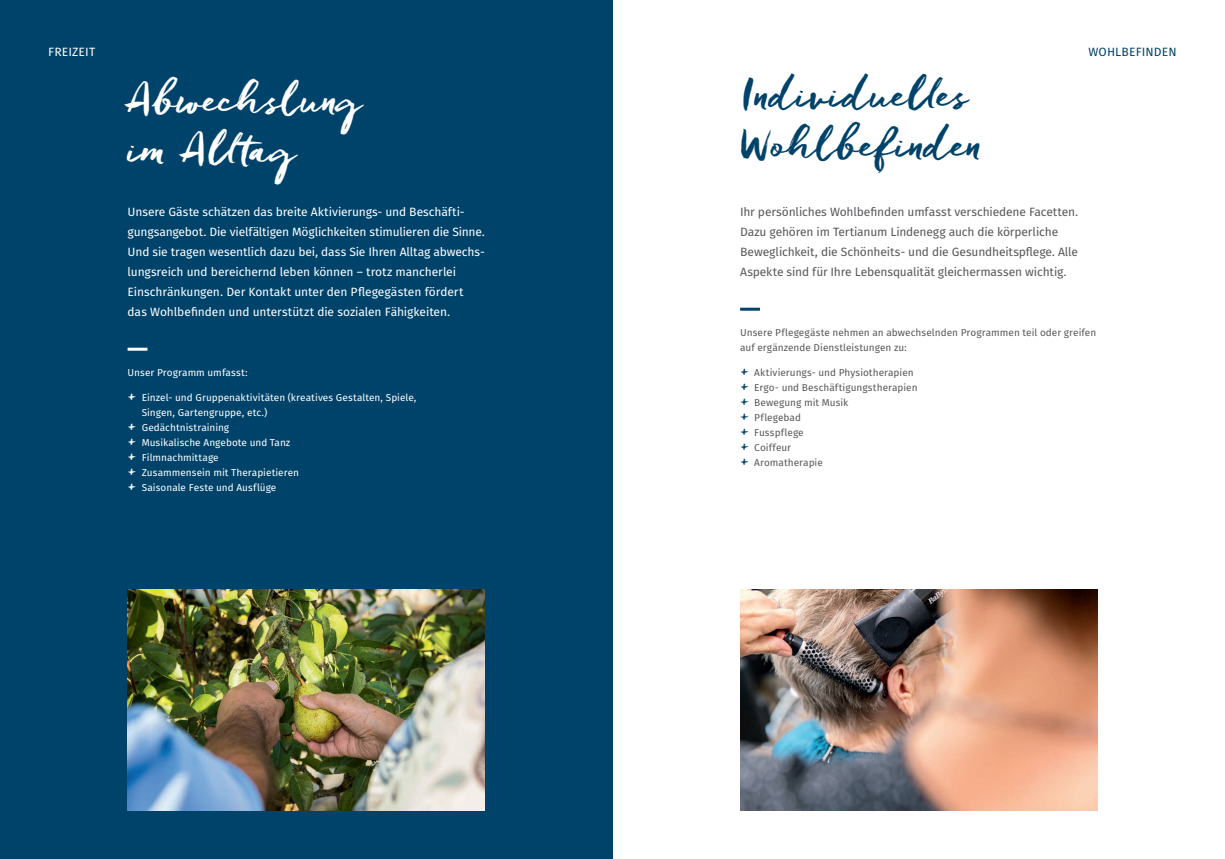
<style>
.page{position:relative;width:1225px;height:859px;background:#fff}
.page>*{position:absolute;margin:0;border:0;box-sizing:border-box;transform-origin:0 0}
.t1{font:42px/50px "Freeland";letter-spacing:.01em;color:#00436a}
.t2{font:42px/50px "Freeland";letter-spacing:.01em;color:#fff}
.t3{font:12px/20px "Fira Sans OT";letter-spacing:-.01em;color:#fff}
.t4{font:12px/20px "Fira Sans OT";letter-spacing:-.015em;color:#57585a}
.t5{font:12px "Fira Sans OT";letter-spacing:.01em;color:#00436a}
.t6{font:12px "Fira Sans OT";letter-spacing:.015em;color:#fff}
.t7{font:10px "Fira Sans OT";letter-spacing:.005em;color:#fff}
.t8{font:10px/15px "Fira Sans OT";letter-spacing:.005em;color:#57585a}
.s1{font-family:"Freeland";font-size:20px}
.s2{font-family:"Freeland";font-size:20px;color:#00436a}
</style>
<div class="page">
<div style="left:0;top:0;width:612px;height:859px;background:#00436a"></div>
<img style="left:128px;top:590px;width:357px;height:221px">
<hr style="left:128px;top:348px;width:19px;height:3px;background:#fff">
<img style="left:740px;top:590px;width:357px;height:221px">
<hr style="left:740px;top:308px;width:20px;height:3px;background:#00436a">
<p class="t6" style="left:48px;top:44px;width:48px">FREIZEIT</p>
<h1 class="t2" style="left:128px;top:71px;width:237px">Abwechslung im Alltag</h1>
<p class="t3" style="left:128px;top:202px;width:359px">Unsere Gäste schätzen das breite Aktivierungs- und Beschäfti&shy;gungsangebot. Die vielfältigen Möglichkeiten stimulieren die Sinne.<br>Und sie tragen wesentlich dazu bei, dass Sie Ihren Alltag abwechs&shy;lungsreich und bereichernd leben können – trotz mancherlei Einschränkungen. Der Kontakt unter den Pflegegästen fördert das Wohlbefinden und unterstützt die sozialen Fähigkeiten.</p>
<p class="t7" style="left:128px;top:365px;width:122px">Unser Programm umfasst:</p>
<p class="t7" style="left:128px;top:390px;width:290px"><span class="s1">+</span> Einzel- und Gruppenaktivitäten (kreatives Gestalten, Spiele,</p>
<p class="t7" style="left:142px;top:405px;width:127px">Singen, Gartengruppe, etc.)</p>
<p class="t7" style="left:128px;top:420px;width:103px"><span class="s1">+</span> Gedächtnistraining</p>
<p class="t7" style="left:128px;top:435px;width:164px"><span class="s1">+</span> Musikalische Angebote und Tanz</p>
<p class="t7" style="left:128px;top:450px;width:93px"><span class="s1">+</span> Filmnachmittage</p>
<p class="t7" style="left:128px;top:465px;width:173px"><span class="s1">+</span> Zusammensein mit Therapietieren</p>
<p class="t7" style="left:128px;top:480px;width:150px"><span class="s1">+</span> Saisonale Feste und Ausflüge</p>
<h1 class="t1" style="left:740px;top:66px;width:245px">Individuelles<br>Wohlbefinden</h1>
<p class="t4" style="left:740px;top:202px;width:340px">Ihr persönliches Wohlbefinden umfasst verschiedene Facetten.<br>Dazu gehören im Tertianum Lindenegg auch die körperliche Beweglichkeit, die Schönheits- und die Gesundheitspflege. Alle Aspekte sind für Ihre Lebensqualität gleichermassen wichtig.</p>
<p class="t5" style="left:1088px;top:44px;width:90px">WOHLBEFINDEN</p>
<p class="t8" style="left:740px;top:325px;width:358px">Unsere Pflegegäste nehmen an abwechselnden Programmen teil oder greifen auf ergänzende Dienstleistungen zu:</p>
<p class="t8" style="left:740px;top:365px;width:179px"><span class="s2">+</span> Aktivierungs- und Physiotherapien <span class="s2">+</span> Ergo- und Beschäftigungstherapien <span class="s2">+</span> Bewegung mit Musik<br><span class="s2">+</span> Pflegebad<br><span class="s2">+</span> Fusspflege<br><span class="s2">+</span> Coiffeur<br><span class="s2">+</span> Aromatherapie</p>
</div>
